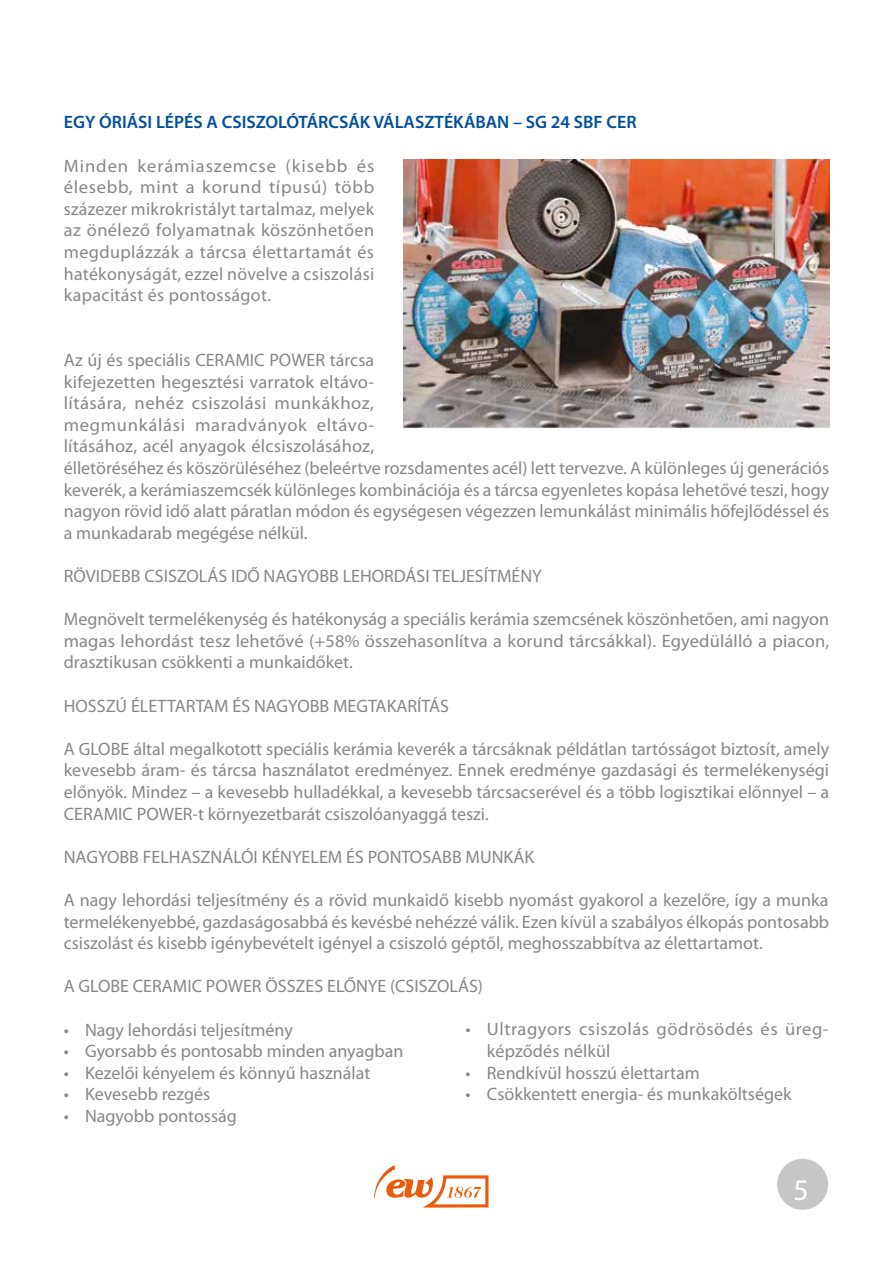
<style>
.page{position:relative;width:893px;height:1263px;background:#fff}
.page>*{position:absolute;margin:0;border:0;box-sizing:border-box;transform-origin:0 0}
.t1{font:30px "Myriad Pro";color:#fff}
.t2{font:18px/21.6px "Myriad Pro";color:#878787;text-align:justify}
.t3{font:600 18px "Myriad Pro";color:#004f9f}
.t4{font:18px/21.6px "Myriad Pro";letter-spacing:.03em;color:#878787}
</style>
<div class="page">
<div style="left:777px;top:1159px;width:51px;height:51px;background:#c6c6c6;border-radius:50%"></div>
<svg style="left:374px;top:1165px;width:115px;height:43px"></svg>
<img style="left:404px;top:160px;width:425px;height:269px">
<p class="t3" style="left:64px;top:111px;width:574px">EGY ÓRIÁSI LÉPÉS A CSISZOLÓTÁRCSÁK VÁLASZTÉKÁBAN – SG 24 SBF CER</p>
<p class="t2" style="left:64px;top:154px;width:312px">Minden kerámiaszemcse (kisebb és élesebb, mint a korund típusú) több százezer mikrokristályt tartalmaz, melyek az önélező folyamatnak köszönhetően megduplázzák a tárcsa élettartamát és hatékonyságát, ezzel növelve a csiszolási kapacitást és pontosságot.</p>
<p class="t2" style="left:64px;top:349px;width:767px;text-align:left">Az új és speciális CERAMIC POWER tárcsa<br>kifejezetten hegesztési varratok eltávo-<br>lítására, nehéz csiszolási munkákhoz,<br>megmunkálási maradványok eltávo-<br>lításához, acél anyagok élcsiszolásához,<br>élletöréséhez és köszörüléséhez (beleértve rozsdamentes acél) lett tervezve. A különleges új generációs keverék, a kerámiaszemcsék különleges kombinációja és a tárcsa egyenletes kopása lehetővé teszi, hogy nagyon rövid idő alatt páratlan módon és egységesen végezzen lemunkálást minimális hőfejlődéssel és a munkadarab megégése nélkül.</p>
<p class="t2" style="left:64px;top:565px;width:479px">RÖVIDEBB CSISZOLÁS IDŐ NAGYOBB LEHORDÁSI TELJESÍTMÉNY</p>
<p class="t2" style="left:64px;top:608px;width:767px">Megnövelt termelékenység és hatékonyság a speciális kerámia szemcsének köszönhetően, ami nagyon magas lehordást tesz lehetővé (+58% összehasonlítva a korund tárcsákkal). Egyedülálló a piacon, drasztikusan csökkenti a munkaidőket.</p>
<p class="t2" style="left:64px;top:694px;width:387px">HOSSZÚ ÉLETTARTAM ÉS NAGYOBB MEGTAKARÍTÁS</p>
<p class="t2" style="left:64px;top:738px;width:767px">A GLOBE által megalkotott speciális kerámia keverék a tárcsáknak példátlan tartósságot biztosít, amely kevesebb áram- és tárcsa használatot eredményez. Ennek eredménye gazdasági és termelékenységi előnyök. Mindez – a kevesebb hulladékkal, a kevesebb tárcsacserével és a több logisztikai előnnyel – a CERAMIC POWER-t környezetbarát csiszolóanyaggá teszi.</p>
<p class="t2" style="left:64px;top:846px;width:472px">NAGYOBB FELHASZNÁLÓI KÉNYELEM ÉS PONTOSABB MUNKÁK</p>
<p class="t2" style="left:64px;top:889px;width:767px">A nagy lehordási teljesítmény és a rövid munkaidő kisebb nyomást gyakorol a kezelőre, így a munka termelékenyebbé, gazdaságosabbá és kevésbé nehézzé válik. Ezen kívül a szabályos élkopás pontosabb csiszolást és kisebb igénybevételt igényel a csiszoló géptől, meghosszabbítva az élettartamot.</p>
<p class="t2" style="left:64px;top:975px;width:421px">A GLOBE CERAMIC POWER ÖSSZES ELŐNYE (CSISZOLÁS)</p>
<p class="t2" style="left:64px;top:1018px;width:231px">• Nagy lehordási teljesítmény</p>
<p class="t2" style="left:64px;top:1040px;width:341px">• Gyorsabb és pontosabb minden anyagban</p>
<p class="t2" style="left:64px;top:1062px;width:308px">• Kezelői kényelem és könnyű használat</p>
<p class="t2" style="left:64px;top:1083px;width:148px">• Kevesebb rezgés</p>
<p class="t2" style="left:64px;top:1105px;width:175px">• Nagyobb pontosság</p>
<p class="t4" style="left:487px;top:1018px;width:342px;text-indent:-21px">• Ultragyors csiszolás gödrösödés és üreg&shy;képződés nélkül</p>
<p class="t2" style="left:466px;top:1061px;width:236px">• Rendkívül hosszú élettartam</p>
<p class="t2" style="left:466px;top:1083px;width:327px">• Csökkentett energia- és munkaköltségek</p>
<h1 class="t1" style="left:794px;top:1171px;width:17px">5</h1>
</div>
